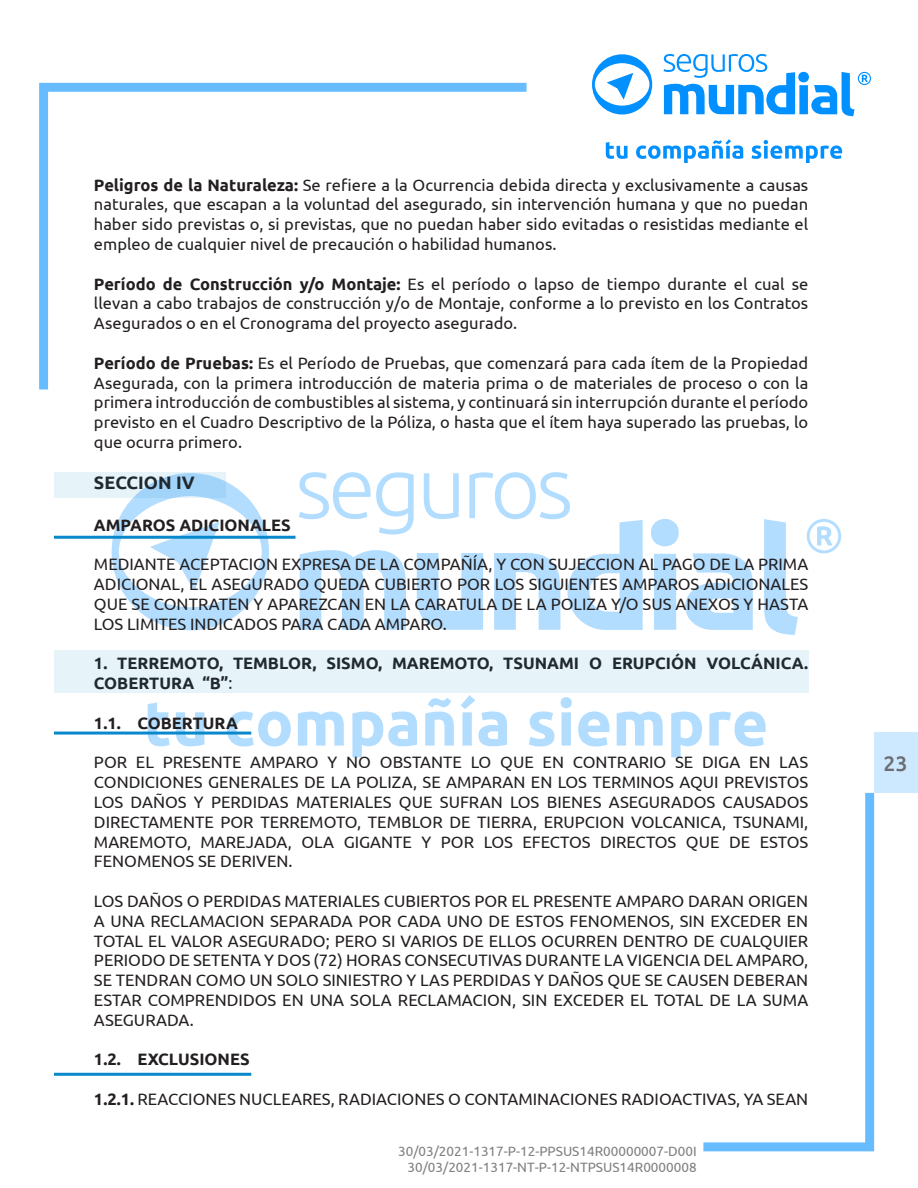
<style>
.page{position:relative;width:918px;height:1188px;background:#fff}
.page>*{position:absolute;margin:0;border:0;box-sizing:border-box;transform-origin:0 0}
.t1{font:500 21px "Ubuntu";color:#6c6d70}
.t2{font:700 18px "Ubuntu";color:#231f20}
.t3{font:16.5px/19.8px "Ubuntu";color:#231f20;text-align:justify}
.t4{font:700 16.5px/19.8px "Ubuntu";color:#231f20}
.t5{font:13.5px/16.2px "Ubuntu";color:#808080;text-align:right}
.s1{font-weight:700}
.s2{font-weight:400}
</style>
<div class="page">
<svg style="left:112px;top:473px;width:157px;height:157px"></svg>
<svg style="left:764px;top:519px;width:34px;height:116px"></svg>
<svg style="left:651px;top:519px;width:28px;height:111px"></svg>
<svg style="left:685px;top:553px;width:68px;height:77px"></svg>
<svg style="left:299px;top:472px;width:344px;height:158px"></svg>
<svg style="left:148px;top:703px;width:22px;height:43px"></svg>
<svg style="left:176px;top:712px;width:28px;height:34px"></svg>
<svg style="left:227px;top:711px;width:64px;height:36px"></svg>
<svg style="left:298px;top:712px;width:46px;height:34px"></svg>
<svg style="left:352px;top:711px;width:65px;height:46px"></svg>
<svg style="left:425px;top:698px;width:29px;height:48px"></svg>
<svg style="left:461px;top:695px;width:46px;height:51px"></svg>
<svg style="left:529px;top:711px;width:25px;height:36px"></svg>
<svg style="left:561px;top:697px;width:11px;height:49px"></svg>
<svg style="left:578px;top:711px;width:31px;height:36px"></svg>
<svg style="left:617px;top:712px;width:46px;height:34px"></svg>
<svg style="left:671px;top:712px;width:31px;height:45px"></svg>
<svg style="left:709px;top:711px;width:57px;height:36px"></svg>
<svg style="left:807px;top:519px;width:34px;height:34px"></svg>
<svg style="left:592px;top:54px;width:60px;height:60px"></svg>
<svg style="left:606px;top:142px;width:22px;height:17px"></svg>
<svg style="left:636px;top:139px;width:107px;height:24px"></svg>
<svg style="left:752px;top:140px;width:90px;height:23px"></svg>
<svg style="left:664px;top:54px;width:207px;height:62px"></svg>
<svg style="left:39px;top:83px;width:488px;height:307px"></svg>
<svg style="left:703px;top:793px;width:171px;height:358px"></svg>
<div style="left:874px;top:732px;width:44px;height:61px;background:#cde9ff"></div>
<hr style="left:0;top:732px;width:1px;height:61px;background:#0090ff">
<svg style="left:54px;top:472px;width:171px;height:25px;background:#cbe6f9"></svg>
<hr style="left:54px;top:536px;width:242px;height:3px;background:#0988cb">
<hr style="left:54px;top:732px;width:197px;height:3px;background:#0988cb">
<hr style="left:54px;top:1073px;width:197px;height:3px;background:#0988cb">
<div style="left:54px;top:651px;width:754px;height:42px;background:#e6f3f9"></div>
<p class="t3" style="left:94px;top:174px;width:716px"><span class="s1">Peligros de la Naturaleza:</span> Se refiere a la Ocurrencia debida directa y exclusivamente a causas naturales, que escapan a la voluntad del asegurado, sin intervención humana y que no puedan haber sido previstas o, si previstas, que no puedan haber sido evitadas o resistidas mediante el empleo de cualquier nivel de precaución o habilidad humanos.</p>
<p class="t3" style="left:94px;top:273px;width:716px"><span class="s1">Período de Construcción y/o Montaje:</span> Es el período o lapso de tiempo durante el cual se llevan a cabo trabajos de construcción y/o de Montaje, conforme a lo previsto en los Contratos Asegurados o en el Cronograma del proyecto asegurado.</p>
<p class="t3" style="left:94px;top:352px;width:716px"><span class="s1">Período de Pruebas:</span> Es el Período de Pruebas, que comenzará para cada ítem de la Propiedad Asegurada, con la primera introducción de materia prima o de materiales de proceso o con la primera introducción de combustibles al sistema, y continuará sin interrupción durante el período previsto en el Cuadro Descriptivo de la Póliza, o hasta que el ítem haya superado las pruebas, lo que ocurra primero.</p>
<p class="t2" style="left:94px;top:472px;width:102px">SECCION IV</p>
<p class="t4" style="left:94px;top:515px;width:198px">AMPAROS ADICIONALES</p>
<p class="t3" style="left:94px;top:554px;width:716px">MEDIANTE ACEPTACION EXPRESA DE LA COMPAÑÍA, Y CON SUJECCION AL PAGO DE LA PRIMA ADICIONAL, EL ASEGURADO QUEDA CUBIERTO POR LOS SIGUIENTES AMPAROS ADICIONALES QUE SE CONTRATEN Y APAREZCAN EN LA CARATULA DE LA POLIZA Y/O SUS ANEXOS Y HASTA LOS LIMITES INDICADOS PARA CADA AMPARO.</p>
<p class="t4" style="left:94px;top:653px;width:716px">1. TERREMOTO, TEMBLOR, SISMO, MAREMOTO, TSUNAMI O ERUPCIÓN VOLCÁNICA.<br>COBERTURA “B”<span class="s2">:</span></p>
<p class="t4" style="left:94px;top:713px;width:145px">1.1. COBERTURA</p>
<p class="t3" style="left:94px;top:752px;width:716px">POR EL PRESENTE AMPARO Y NO OBSTANTE LO QUE EN CONTRARIO SE DIGA EN LAS CONDICIONES GENERALES DE LA POLIZA, SE AMPARAN EN LOS TERMINOS AQUI PREVISTOS LOS DAÑOS Y PERDIDAS MATERIALES QUE SUFRAN LOS BIENES ASEGURADOS CAUSADOS DIRECTAMENTE POR TERREMOTO, TEMBLOR DE TIERRA, ERUPCION VOLCANICA, TSUNAMI, MAREMOTO, MAREJADA, OLA GIGANTE Y POR LOS EFECTOS DIRECTOS QUE DE ESTOS FENOMENOS SE DERIVEN.</p>
<p class="t3" style="left:94px;top:891px;width:716px">LOS DAÑOS O PERDIDAS MATERIALES CUBIERTOS POR EL PRESENTE AMPARO DARAN ORIGEN A UNA RECLAMACION SEPARADA POR CADA UNO DE ESTOS FENOMENOS, SIN EXCEDER EN TOTAL EL VALOR ASEGURADO; PERO SI VARIOS DE ELLOS OCURREN DENTRO DE CUALQUIER PERIODO DE SETENTA Y DOS (72) HORAS CONSECUTIVAS DURANTE LA VIGENCIA DEL AMPARO, SE TENDRAN COMO UN SOLO SINIESTRO Y LAS PERDIDAS Y DAÑOS QUE SE CAUSEN DEBERAN ESTAR COMPRENDIDOS EN UNA SOLA RECLAMACION, SIN EXCEDER EL TOTAL DE LA SUMA ASEGURADA.</p>
<p class="t4" style="left:94px;top:1049px;width:157px">1.2. EXCLUSIONES</p>
<p class="t3" style="left:94px;top:1089px;width:716px"><span class="s1">1.2.1.</span> REACCIONES NUCLEARES, RADIACIONES O CONTAMINACIONES RADIOACTIVAS, YA SEAN</p>
<p class="t5" style="left:398px;top:1143px;width:300px">30/03/2021-1317-P-12-PPSUS14R00000007-D00I<br>30/03/2021-1317-NT-P-12-NTPSUS14R0000008</p>
<p class="t1" style="left:884px;top:751px;width:25px">23</p>
</div>
